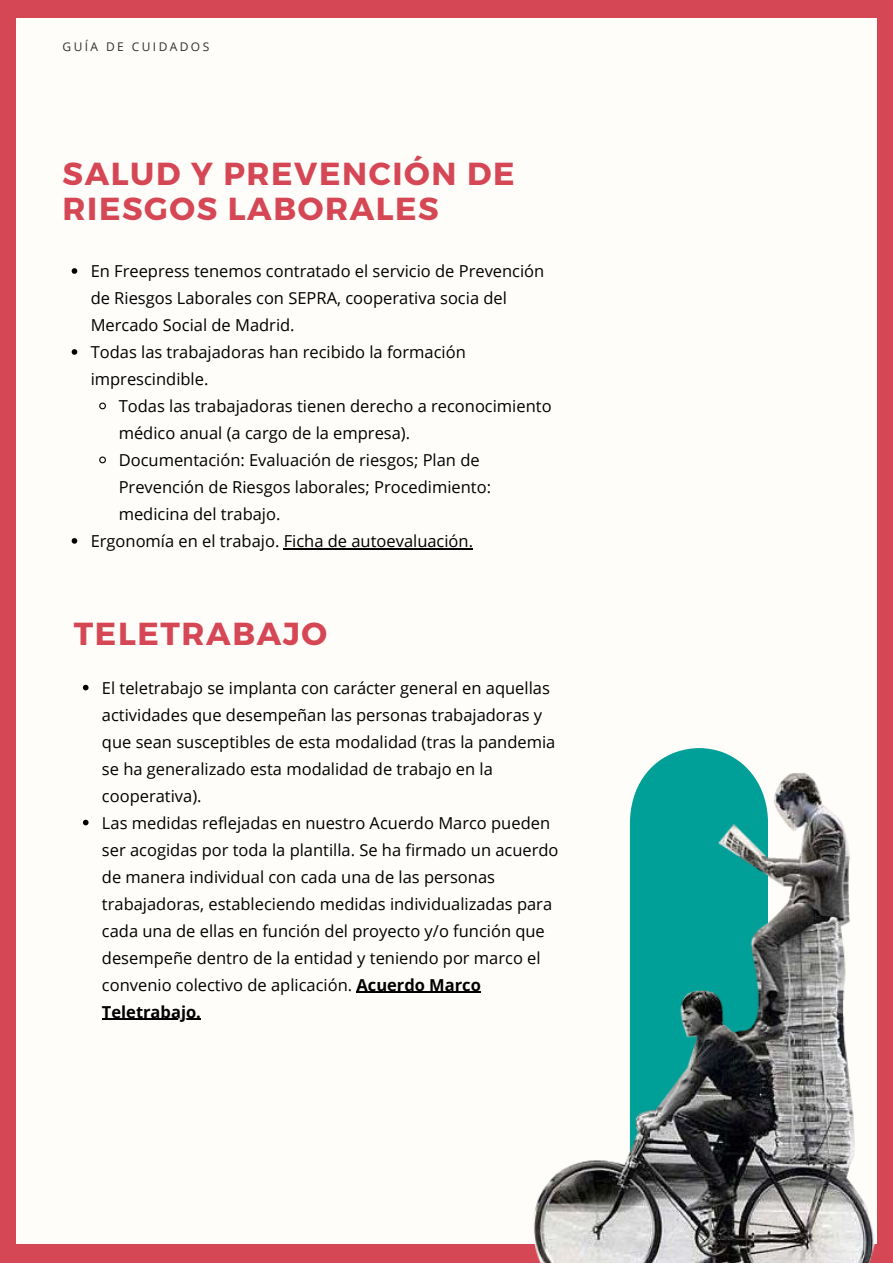
<style>
.page{position:relative;width:893px;height:1264px;background:#fff}
.page>*{position:absolute;margin:0;border:0;box-sizing:border-box;transform-origin:0 0}
.t1{font:700 31.8px/34.8px "Montserrat";letter-spacing:.05em;color:#d54755}
.t2{font:16.5px/27px "Open Sans";color:#000}
.t3{font:12px "Open Sans";letter-spacing:.2em;color:#303030}
.s1{font-weight:700}
</style>
<div class="page">
<div style="left:0;top:0;width:892px;height:1262px;background:#d54755"></div>
<div style="left:17px;top:18px;width:859px;height:1226px;background:#fffdfa"></div>
<svg style="left:72px;top:268px;width:5px;height:6px"></svg>
<svg style="left:72px;top:349px;width:5px;height:6px"></svg>
<svg style="left:99px;top:402px;width:7px;height:8px"></svg>
<svg style="left:99px;top:456px;width:7px;height:8px"></svg>
<svg style="left:72px;top:538px;width:5px;height:5px"></svg>
<hr style="left:284px;top:548px;width:184px;height:1px;background:#000">
<svg style="left:83px;top:684px;width:5px;height:6px"></svg>
<svg style="left:83px;top:819px;width:5px;height:6px"></svg>
<hr style="left:356px;top:991px;width:125px;height:1px;background:#000">
<hr style="left:102px;top:1018px;width:94px;height:1px;background:#000">
<img style="left:533px;top:752px;width:344px;height:510px">
<p class="t3" style="left:63px;top:38px;width:148px">GUÍA DE CUIDADOS</p>
<p class="t1" style="left:63px;top:155px;width:453px">SALUD Y PREVENCIÓN DE<br>RIESGOS LABORALES</p>
<p class="t2" style="left:91px;top:257px;width:455px">En Freepress tenemos contratado el servicio de Prevención de Riesgos Laborales con SEPRA, cooperativa socia del<br>Mercado Social de Madrid.</p>
<p class="t2" style="left:91px;top:338px;width:376px">Todas las trabajadoras han recibido la formación imprescindible.</p>
<p class="t2" style="left:119px;top:392px;width:434px">Todas las trabajadoras tienen derecho a reconocimiento médico anual (a cargo de la empresa).</p>
<p class="t2" style="left:119px;top:446px;width:374px">Documentación: Evaluación de riesgos; Plan de<br>Prevención de Riesgos laborales; Procedimiento: medicina del trabajo.</p>
<p class="t2" style="left:91px;top:527px;width:384px">Ergonomía en el trabajo. Ficha de autoevaluación.</p>
<p class="t1" style="left:74px;top:615px;width:255px">TELETRABAJO</p>
<p class="t2" style="left:102px;top:674px;width:455px">El teletrabajo se implanta con carácter general en aquellas actividades que desempeñan las personas trabajadoras y que sean susceptibles de esta modalidad (tras la pandemia se ha generalizado esta modalidad de trabajo en la cooperativa).</p>
<p class="t2" style="left:102px;top:808px;width:458px">Las medidas reflejadas en nuestro Acuerdo Marco pueden ser acogidas por toda la plantilla. Se ha firmado un acuerdo de manera individual con cada una de las personas trabajadoras, estableciendo medidas individualizadas para cada una de ellas en función del proyecto y/o función que desempeñe dentro de la entidad y teniendo por marco el convenio colectivo de aplicación. <span class="s1">Acuerdo Marco Teletrabajo.</span></p>
</div>
